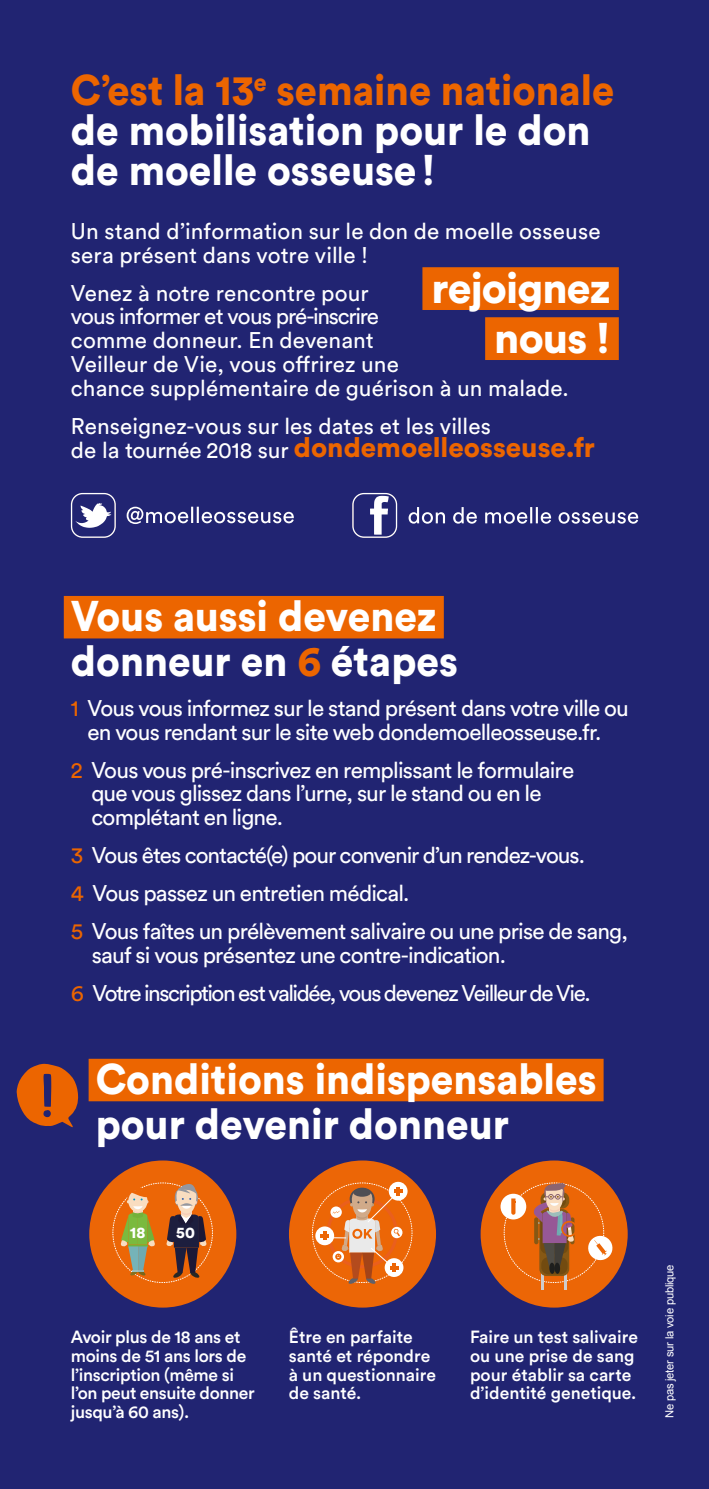
<style>
.page{position:relative;width:709px;height:1489px;background:#fff}
.page>*{position:absolute;margin:0;border:0;box-sizing:border-box;transform-origin:0 0}
.t1{font:900 42.5px/40px "Circular Std";color:#fff;scale:.95 1}
.t2{font:900 42.5px/50px "Circular Std";letter-spacing:-.02em;color:#fff;text-align:right}
.t3{font:900 27.5px "Circular Std";color:#ec6500}
.t4{font:22.5px/23.8px "Circular Std";letter-spacing:-.035em;color:#fff}
.t5{font:22.5px/23.8px "Circular Std";letter-spacing:.005em;color:#fff}
.t6{font:22.5px/38px "Circular Std";letter-spacing:-.06em;color:#fff}
.t7{font:500 17.5px/18.8px "Circular Std";letter-spacing:-.005em;color:#fff}
.t8{font:11.25px "Arial";letter-spacing:-.02em;color:#fff}
.s1{color:#ec6500}
.s2{font-weight:400;font-size:22.5px;color:#fff}
</style>
<div class="page">
<div style="left:0;top:0;width:709px;height:1488px;background:#212472"></div>
<svg style="left:17px;top:1063px;width:61px;height:64px"></svg>
<svg style="left:71px;top:493px;width:45px;height:45px"></svg>
<svg style="left:352px;top:493px;width:45px;height:45px"></svg>
<svg style="left:408px;top:507px;width:230px;height:16px"></svg>
<svg style="left:127px;top:506px;width:167px;height:18px"></svg>
<div style="left:89px;top:1160px;width:147px;height:147px;background:#ec6606;border-radius:50%"></div>
<svg style="left:119px;top:1184px;width:36px;height:91px"></svg>
<svg style="left:165px;top:1175px;width:43px;height:102px"></svg>
<div style="left:289px;top:1160px;width:147px;height:147px;background:#ec6606;border-radius:50%"></div>
<svg style="left:389px;top:1181px;width:18px;height:19px"></svg>
<svg style="left:315px;top:1226px;width:19px;height:19px"></svg>
<svg style="left:321px;top:1187px;width:81px;height:97px"></svg>
<div style="left:480px;top:1160px;width:147px;height:147px;background:#ec6606;border-radius:50%"></div>
<div style="left:500px;top:1193px;width:26px;height:26px;background:#fff;border-radius:50%"></div>
<svg style="left:511px;top:1198px;width:4px;height:16px"></svg>
<hr style="left:541px;top:1269px;width:3px;height:21px;background:#cecdcd">
<hr style="left:564px;top:1269px;width:3px;height:21px;background:#cecdcd">
<div style="left:539px;top:1208px;width:30px;height:67px;background:#865814;border-radius:7px"></div>
<svg style="left:541px;top:1256px;width:26px;height:18px"></svg>
<div style="left:549px;top:1262px;width:6px;height:11px;background:#1e1f1d;border-radius:50%"></div>
<div style="left:554px;top:1262px;width:6px;height:11px;background:#1e1f1d;border-radius:50%"></div>
<svg style="left:588px;top:1234px;width:25px;height:27px"></svg>
<svg style="left:530px;top:1182px;width:47px;height:88px"></svg>
<div style="left:422px;top:267px;width:197px;height:43px;background:#ec6500"></div>
<div style="left:485px;top:317px;width:134px;height:43px;background:#ec6500"></div>
<div style="left:64px;top:596px;width:380px;height:42px;background:#ec6500"></div>
<div style="left:89px;top:1058px;width:514px;height:43px;background:#ec6500"></div>
<h1 class="t1" style="left:71px;top:69px;width:573px"><span class="s1">C’est la 13</span><sup>e</sup> <span class="s1">semaine nationale </span>de mobilisation pour le don de moelle osseuse !</h1>
<p class="t5" style="left:71px;top:219px;width:531px">Un stand d’information sur le don de moelle osseuse sera présent dans votre ville !</p>
<p class="t5" style="left:71px;top:281px;width:499px">Venez à notre rencontre pour<br>vous informer et vous pré-inscrire<br>comme donneur. En devenant<br>Veilleur de Vie, vous offrirez une<br>chance supplémentaire de guérison à un malade.</p>
<p class="t5" style="left:71px;top:413px;width:422px">Renseignez-vous sur les dates et les villes</p>
<p class="t3" style="left:71px;top:429px;width:525px"><span class="s2">de la tournée 2018 sur</span> dondemoelleosseuse.fr</p>
<h1 class="t2" style="left:431px;top:262px;width:181px">rejoignez nous !</h1>
<h1 class="t1" style="left:71px;top:593px;width:409px;line-height:45px">Vous aussi devenez donneur en <span class="s1">6</span> étapes</h1>
<p class="t4" style="left:71px;top:695px;width:559px;text-align:center"><span class="s1">1</span> Vous vous informez sur le stand présent dans votre ville ou en vous rendant sur le site web dondemoelleosseuse.fr.</p>
<p class="t4" style="left:91px;top:757px;width:484px;text-indent:-20px"><span class="s1">2</span> Vous vous pré-inscrivez en remplissant le formulaire que vous glissez dans l’urne, sur le stand ou en le complétant en ligne.</p>
<p class="t4" style="left:71px;top:835px;width:558px;line-height:38px"><span class="s1">3</span> Vous êtes contacté(e) pour convenir d’un rendez-vous.<br><span class="s1">4</span> Vous passez un entretien médical.<br><span class="s1">5</span> Vous faîtes un prélèvement salivaire ou une prise de sang,</p>
<p class="t6" style="left:71px;top:935px;width:521px;text-indent:21px">sauf si vous présentez une contre-indication.<br><span class="s1">6</span> Votre inscription est validée, vous devenez Veilleur de Vie.</p>
<h1 class="t1" style="left:96px;top:1055px;width:528px;line-height:45px">Conditions indispensables pour devenir donneur</h1>
<p class="t7" style="left:289px;top:1326px;width:149px">Être en parfaite santé et répondre à un questionnaire de santé.</p>
<p class="t7" style="left:71px;top:1326px;width:185px">Avoir plus de 18 ans et moins de 51 ans lors de l’inscription (même si l’on peut ensuite donner jusqu’à 60 ans).</p>
<p class="t7" style="left:470px;top:1326px;width:169px">Faire un test salivaire ou une prise de sang pour établir sa carte d’identité genetique.</p>
<p class="t8" style="left:662px;top:1417px;width:155px;rotate:-90deg">Ne pas jeter sur la voie publique</p>
</div>
